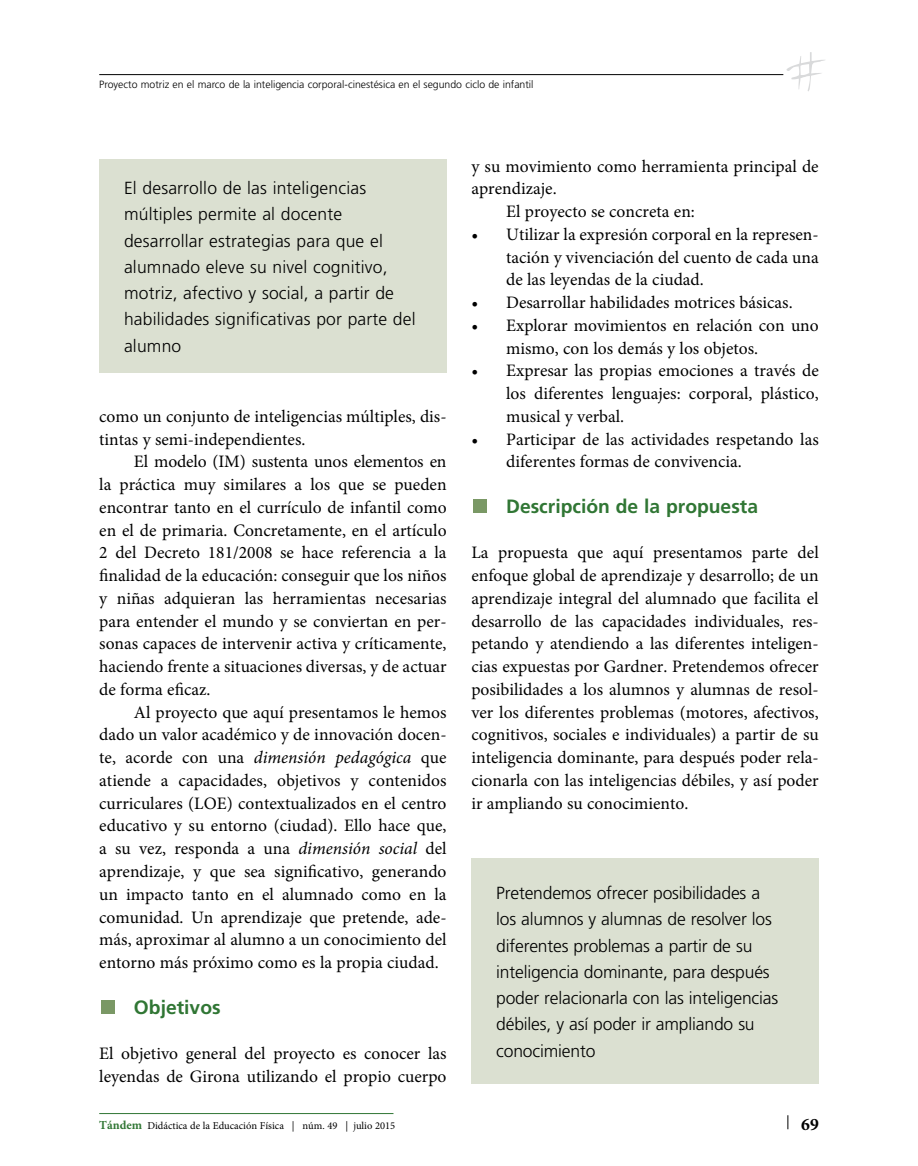
<style>
.page{position:relative;width:918px;height:1166px;background:#fff}
.page>*{position:absolute;margin:0;border:0;box-sizing:border-box;transform-origin:0 0}
.t1{font:700 19.25px "Frutiger LT Std";color:#307634}
.t2{font:17.5px/22.8px "Minion Pro";color:#000;text-align:justify}
.t3{font:300 17.5px/26.2px "Frutiger LT Std";letter-spacing:-.01em;color:#000}
.t4{font:300 17.5px/26.2px "Frutiger LT Std";letter-spacing:.01em;color:#000}
.t5{font:700 17.5px "Minion Pro";color:#000}
.t6{font:300 10.5px "Frutiger LT Std";color:#000}
.t7{font:10.5px "Minion Pro";color:#000}
.s1{font-style:italic}
.s2{font-weight:700;font-size:12.25px;color:#307634}
</style>
<div class="page">
<svg style="left:787px;top:1115px;width:1px;height:14px"></svg>
<hr style="left:99px;top:74px;width:684px;height:1px;background:#000">
<hr style="left:99px;top:1113px;width:294px;height:1px;background:#307634">
<svg style="left:786px;top:52px;width:39px;height:39px"></svg>
<div style="left:101px;top:999px;width:14px;height:14px;background:#7a9865"></div>
<div style="left:473px;top:499px;width:14px;height:14px;background:#7a9865"></div>
<div style="left:99px;top:160px;width:347px;height:213px;background:#dbe0d1"></div>
<div style="left:471px;top:859px;width:348px;height:225px;background:#dbe0d1"></div>
<p class="t6" style="left:99px;top:78px;width:436px">Proyecto motriz en el marco de la inteligencia corporal-cinestésica en el segundo ciclo de infantil</p>
<p class="t4" style="left:124px;top:175px;width:293px">El desarrollo de las inteligencias múltiples permite al docente desarrollar estrategias para que el alumnado eleve su nivel cognitivo, motriz, afectivo y social, a partir de habilidades significativas por parte del alumno</p>
<p class="t2" style="left:99px;top:405px;width:349px">como un conjunto de inteligencias múltiples, dis&shy;tintas y semi-independientes.</p>
<p class="t2" style="left:99px;top:450px;width:349px;text-indent:35px">El modelo (IM) sustenta unos elementos en la práctica muy similares a los que se pueden encontrar tanto en el currículo de infantil como en el de primaria. Concretamente, en el artículo 2 del Decreto 181/2008 se hace referencia a la finalidad de la educación: conseguir que los niños y niñas adquieran las herramientas necesarias para entender el mundo y se conviertan en per&shy;sonas capaces de intervenir activa y críticamente, haciendo frente a situaciones diversas, y de actuar de forma eficaz.</p>
<p class="t2" style="left:99px;top:701px;width:349px;text-indent:35px">Al proyecto que aquí presentamos le hemos dado un valor académico y de innovación docen&shy;te, acorde con una <span class="s1">dimensión pedagógica</span> que atiende a capacidades, objetivos y contenidos curriculares (LOE) contextualizados en el centro educativo y su entorno (ciudad). Ello hace que, a su vez, responda a una <span class="s1">dimensión social</span> del aprendizaje, y que sea significativo, generando un impacto tanto en el alumnado como en la comunidad. Un aprendizaje que pretende, ade&shy;más, aproximar al alumno a un conocimiento del entorno más próximo como es la propia ciudad.</p>
<p class="t1" style="left:134px;top:995px;width:88px">Objetivos</p>
<p class="t2" style="left:99px;top:1042px;width:349px">El objetivo general del proyecto es conocer las leyendas de Girona utilizando el propio cuerpo</p>
<p class="t7" style="left:99px;top:1118px;width:297px"><span class="s2">Tándem</span> Didáctica de la Educación Física | núm. 49 | julio 2015</p>
<p class="t2" style="left:471px;top:155px;width:349px">y su movimiento como herramienta principal de</p>
<p class="t2" style="left:471px;top:177px;width:87px">aprendizaje.</p>
<p class="t2" style="left:506px;top:200px;width:190px">El proyecto se concreta en:</p>
<p class="t2" style="left:506px;top:223px;width:314px;text-indent:-35px">• Utilizar la expresión corporal en la represen&shy;tación y vivenciación del cuento de cada una de las leyendas de la ciudad.</p>
<p class="t2" style="left:471px;top:291px;width:323px">• Desarrollar habilidades motrices básicas.</p>
<p class="t2" style="left:506px;top:314px;width:314px;text-indent:-35px">• Explorar movimientos en relación con uno mismo, con los demás y los objetos.</p>
<p class="t2" style="left:506px;top:359px;width:314px;text-indent:-35px">• Expresar las propias emociones a través de los diferentes lenguajes: corporal, plástico, musical y verbal.</p>
<p class="t2" style="left:506px;top:428px;width:314px;text-indent:-35px">• Participar de las actividades respetando las diferentes formas de convivencia.</p>
<p class="t1" style="left:506px;top:495px;width:253px">Descripción de la propuesta</p>
<p class="t2" style="left:471px;top:541px;width:349px">La propuesta que aquí presentamos parte del enfoque global de aprendizaje y desarrollo; de un aprendizaje integral del alumnado que facilita el desarrollo de las capacidades individuales, res&shy;petando y atendiendo a las diferentes inteligen&shy;cias expuestas por Gardner. Pretendemos ofrecer posibilidades a los alumnos y alumnas de resol&shy;ver los diferentes problemas (motores, afectivos, cognitivos, sociales e individuales) a partir de su inteligencia dominante, para después poder rela&shy;cionarla con las inteligencias débiles, y así poder ir ampliando su conocimiento.</p>
<p class="t3" style="left:496px;top:880px;width:283px">Pretendemos ofrecer posibilidades a los alumnos y alumnas de resolver los diferentes problemas a partir de su inteligencia dominante, para después poder relacionarla con las inteligencias débiles, y así poder ir ampliando su conocimiento</p>
<p class="t5" style="left:801px;top:1112px;width:19px">69</p>
</div>
